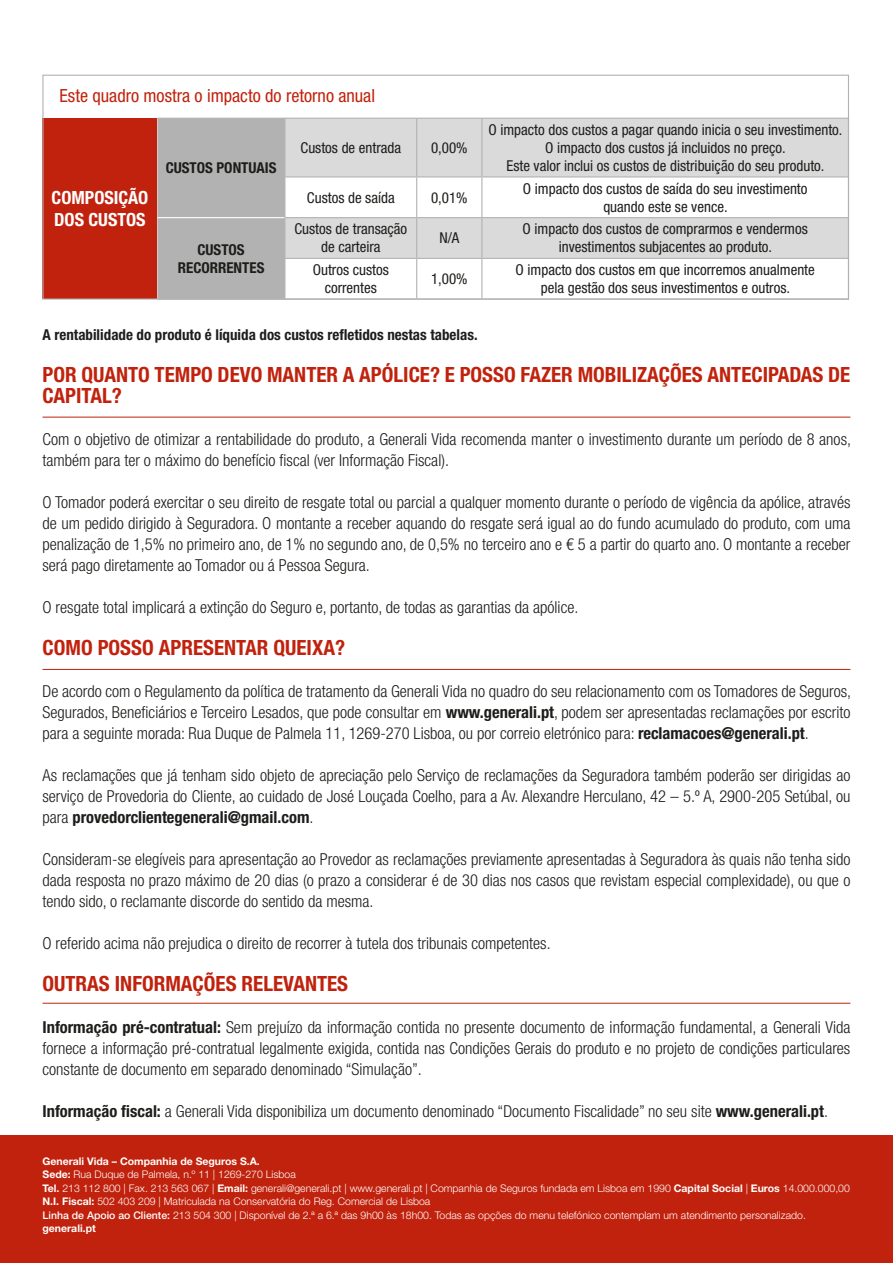
<style>
.page{position:relative;width:893px;height:1263px;background:#fff}
.page>*{position:absolute;margin:0;border:0;box-sizing:border-box;transform-origin:0 0}
.t1{font:700 condensed 21px/21px "Helvetica Neue LT Std";color:#c1220d}
.t2{font:condensed 18.15px "Helvetica Neue LT Std";color:#c1220d}
.t3{font:700 condensed 18.15px/21.8px "Helvetica Neue LT Std";color:#fff}
.t4{font:300 condensed 16.5px/21px "Helvetica Neue LT Std";color:#1d1d1b;text-align:justify}
.t5{font:condensed 15px/18px "Helvetica Neue LT Std";color:#1d1d1b;text-align:center}
.t6{font:700 condensed 15px/18px "Helvetica Neue LT Std";color:#1d1d1b;text-align:center}
.t7{font:300 10.5px/13.5px "Helvetica Neue LT Std";color:#fff}
.s1{font-weight:700}
.s2{font-weight:500}
</style>
<div class="page">
<hr style="left:43px;top:417px;width:807px;height:1px;background:#c1220d">
<hr style="left:43px;top:669px;width:807px;height:1px;background:#c1220d">
<hr style="left:43px;top:1003px;width:807px;height:1px;background:#c1220d">
<div style="left:43px;top:118px;width:114px;height:181px;background:#c1220d"></div>
<div style="left:157px;top:119px;width:127px;height:179px;background:#b2b2b2"></div>
<svg style="left:285px;top:119px;width:562px;height:139px;fill:#dadada"></svg>
<hr style="left:157px;top:118px;width:128px;height:1px;background:#b2b2b2">
<hr style="left:285px;top:118px;width:132px;height:1px;background:#b2b2b2">
<hr style="left:284px;top:119px;width:1px;height:57px;background:#b2b2b2">
<hr style="left:417px;top:118px;width:65px;height:1px;background:#b2b2b2">
<hr style="left:416px;top:119px;width:1px;height:57px;background:#b2b2b2">
<hr style="left:482px;top:118px;width:367px;height:1px;background:#b2b2b2">
<hr style="left:481px;top:119px;width:1px;height:57px;background:#b2b2b2">
<hr style="left:284px;top:176px;width:133px;height:1px;background:#b2b2b2">
<hr style="left:284px;top:177px;width:1px;height:40px;background:#b2b2b2">
<hr style="left:417px;top:176px;width:65px;height:1px;background:#b2b2b2">
<hr style="left:416px;top:177px;width:1px;height:40px;background:#b2b2b2">
<hr style="left:482px;top:176px;width:367px;height:1px;background:#b2b2b2">
<hr style="left:481px;top:177px;width:1px;height:40px;background:#b2b2b2">
<hr style="left:284px;top:217px;width:133px;height:1px;background:#b2b2b2">
<hr style="left:284px;top:218px;width:1px;height:40px;background:#b2b2b2">
<hr style="left:417px;top:217px;width:65px;height:1px;background:#b2b2b2">
<hr style="left:416px;top:218px;width:1px;height:40px;background:#b2b2b2">
<hr style="left:482px;top:217px;width:367px;height:1px;background:#b2b2b2">
<hr style="left:481px;top:218px;width:1px;height:40px;background:#b2b2b2">
<hr style="left:284px;top:258px;width:133px;height:1px;background:#b2b2b2">
<hr style="left:284px;top:259px;width:1px;height:39px;background:#b2b2b2">
<hr style="left:417px;top:258px;width:65px;height:1px;background:#b2b2b2">
<hr style="left:416px;top:259px;width:1px;height:39px;background:#b2b2b2">
<hr style="left:482px;top:258px;width:367px;height:1px;background:#b2b2b2">
<hr style="left:481px;top:259px;width:1px;height:39px;background:#b2b2b2">
<hr style="left:157px;top:217px;width:127px;height:1px;background:#fff">
<div style="left:42px;top:75px;width:807px;height:225px;border:1px solid #b2b2b2"></div>
<div style="left:1px;top:1135px;width:892px;height:128px;background:#c1220d"></div>
<p class="t2" style="left:60px;top:85px;width:317px">Este quadro mostra o impacto do retorno anual</p>
<p class="t6" style="left:166px;top:159px;width:112px">CUSTOS PONTUAIS</p>
<p class="t5" style="left:301px;top:139px;width:102px">Custos de entrada</p>
<p class="t5" style="left:431px;top:139px;width:38px">0,00%</p>
<p class="t5" style="left:488px;top:121px;width:356px">O impacto dos custos a pagar quando inicia o seu investimento.<br>O impacto dos custos já incluidos no preço.<br>Este valor inclui os custos de distribuição do seu produto.</p>
<p class="t3" style="left:52px;top:187px;width:98px">COMPOSIÇÃO<br>DOS CUSTOS</p>
<p class="t6" style="left:178px;top:240px;width:88px">CUSTOS<br>RECORRENTES</p>
<p class="t5" style="left:307px;top:188px;width:89px">Custos de saída</p>
<p class="t5" style="left:431px;top:188px;width:38px">0,01%</p>
<p class="t5" style="left:523px;top:179px;width:286px">O impacto dos custos de saída do seu investimento quando este se vence.</p>
<p class="t5" style="left:294px;top:220px;width:114px">Custos de transação de carteira</p>
<p class="t5" style="left:439px;top:229px;width:22px">N/A</p>
<p class="t5" style="left:523px;top:220px;width:287px">O impacto dos custos de comprarmos e vendermos investimentos subjacentes ao produto.</p>
<p class="t5" style="left:313px;top:261px;width:78px">Outros custos correntes</p>
<p class="t5" style="left:431px;top:270px;width:38px">1,00%</p>
<p class="t5" style="left:516px;top:261px;width:301px">O impacto dos custos em que incorremos anualmente pela gestão dos seus investimentos e outros.</p>
<p class="t6" style="left:43px;top:325px;width:437px">A rentabilidade do produto é líquida dos custos refletidos nestas tabelas.</p>
<p class="t1" style="left:43px;top:363px;width:809px">POR QUANTO TEMPO DEVO MANTER A APÓLICE? E POSSO FAZER MOBILIZAÇÕES ANTECIPADAS DE<br>CAPITAL?</p>
<p class="t4" style="left:43px;top:428px;width:810px">Com o objetivo de otimizar a rentabilidade do produto, a Generali Vida recomenda manter o investimento durante um período de 8 anos, também para ter o máximo do benefício fiscal (ver Informação Fiscal).</p>
<p class="t4" style="left:43px;top:491px;width:809px">O Tomador poderá exercitar o seu direito de resgate total ou parcial a qualquer momento durante o período de vigência da apólice, através de um pedido dirigido à Seguradora. O montante a receber aquando do resgate será igual ao do fundo acumulado do produto, com uma penalização de 1,5% no primeiro ano, de 1% no segundo ano, de 0,5% no terceiro ano e € 5 a partir do quarto ano. O montante a receber será pago diretamente ao Tomador ou á Pessoa Segura.</p>
<p class="t4" style="left:43px;top:596px;width:537px">O resgate total implicará a extinção do Seguro e, portanto, de todas as garantias da apólice.</p>
<p class="t1" style="left:43px;top:636px;width:304px">COMO POSSO APRESENTAR QUEIXA?</p>
<p class="t4" style="left:43px;top:680px;width:810px">De acordo com o Regulamento da política de tratamento da Generali Vida no quadro do seu relacionamento com os Tomadores de Seguros, Segurados, Beneficiários e Terceiro Lesados, que pode consultar em <span class="s1">www.generali.pt</span>, podem ser apresentadas reclamações por escrito para a seguinte morada: Rua Duque de Palmela 11, 1269-270 Lisboa, ou por correio eletrónico para: <span class="s1">reclamacoes@generali.pt</span>.</p>
<p class="t4" style="left:43px;top:764px;width:809px">As reclamações que já tenham sido objeto de apreciação pelo Serviço de reclamações da Seguradora também poderão ser dirigidas ao serviço de Provedoria do Cliente, ao cuidado de José Louçada Coelho, para a Av. Alexandre Herculano, 42 – 5.º A, 2900-205 Setúbal, ou para <span class="s1">provedorclientegenerali@gmail.com</span>.</p>
<p class="t4" style="left:43px;top:848px;width:809px">Consideram-se elegíveis para apresentação ao Provedor as reclamações previamente apresentadas à Seguradora às quais não tenha sido dada resposta no prazo máximo de 20 dias (o prazo a considerar é de 30 dias nos casos que revistam especial complexidade), ou que o tendo sido, o reclamante discorde do sentido da mesma.</p>
<p class="t4" style="left:43px;top:932px;width:510px">O referido acima não prejudica o direito de recorrer à tutela dos tribunais competentes.</p>
<p class="t1" style="left:43px;top:972px;width:307px">OUTRAS INFORMAÇÕES RELEVANTES</p>
<p class="t4" style="left:43px;top:1016px;width:809px"><span class="s1">Informação pré-contratual:</span> Sem prejuízo da informação contida no presente documento de informação fundamental, a Generali Vida fornece a informação pré-contratual legalmente exigida, contida nas Condições Gerais do produto e no projeto de condições particulares constante de documento em separado denominado “Simulação”.</p>
<p class="t4" style="left:43px;top:1100px;width:787px"><span class="s1">Informação fiscal:</span> a Generali Vida disponibiliza um documento denominado “Documento Fiscalidade” no seu site <span class="s1">www.generali.pt</span>.</p>
<p class="t7" style="left:43px;top:1154px;width:809px"><span class="s1">Generali Vida – Companhia de Seguros S.A.<br>Sede:</span> Rua Duque de Palmela, n.º 11 | 1269-270 Lisboa<br><span class="s1">Tel.</span> 213 112 800 | Fax. 213 563 067 | <span class="s1">Email:</span> generali@generali.pt | www.generali.pt | Companhia de Seguros fundada em Lisboa em 1990 <span class="s1">Capital Social</span> | <span class="s1">Euros</span> 14.000.000,00<br><span class="s1">N.I. Fiscal:</span> 502 403 209 | Matriculada na Conservatória do Reg. Comercial de Lisboa<br><span class="s2">Linha de Apoio ao Cliente:</span> 213 504 300 | Disponível de 2.ª a 6.ª das 9h00 às 18h00. Todas as opções do menu telefónico contemplam um atendimento personalizado. <span class="s1">generali.pt</span></p>
</div>
